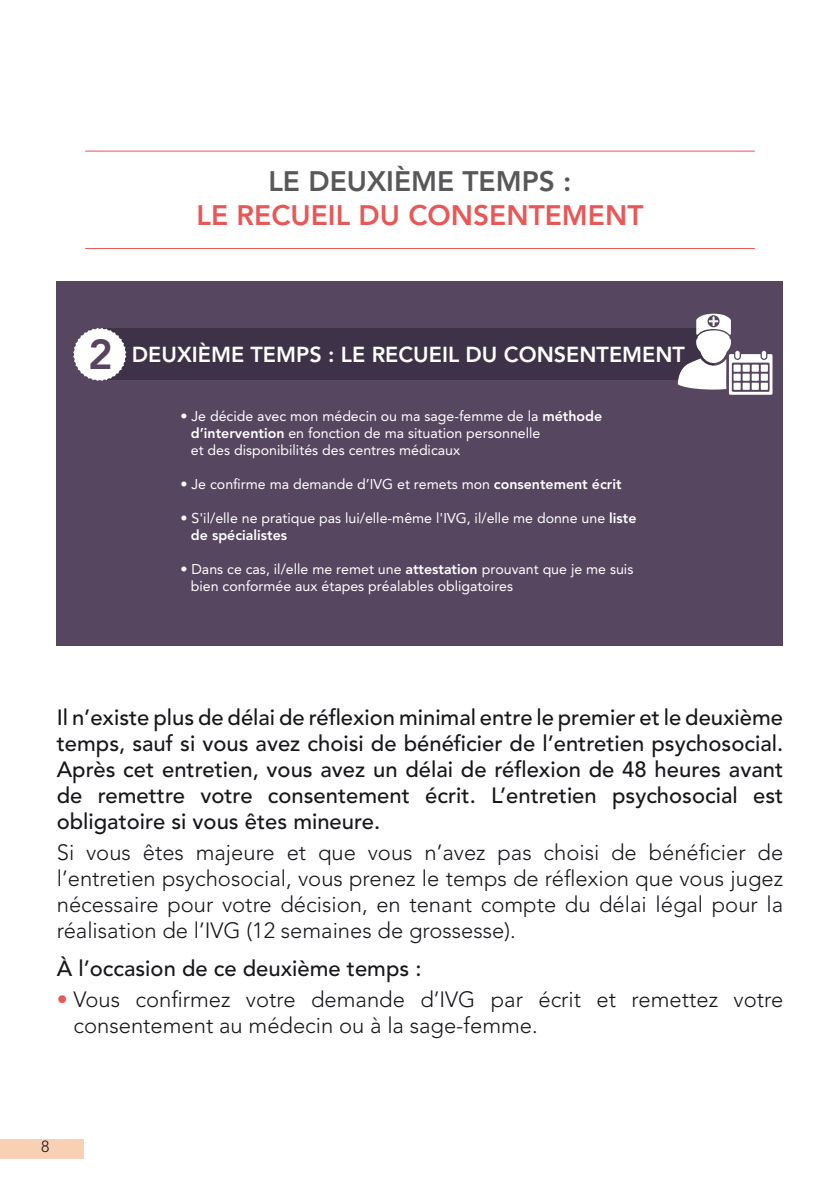
<style>
.page{position:relative;width:840px;height:1191px;background:#fff}
.page>*{position:absolute;margin:0;border:0;box-sizing:border-box;transform-origin:0 0}
.t1{font:800 28px "Avenir LT Std";color:#e85857}
.t2{font:800 28px "Avenir LT Std";color:#58585a}
.t3{font:300 22px/26px "Avenir LT Std";color:#1a171c;text-align:justify}
.t4{font:500 22px/26px "Avenir LT Std";color:#1a171c;text-align:justify}
.t5{font:800 21.6px "Avenir LT Std";color:#fff}
.t6{font:300 16px "Avenir LT Std";color:#1a171c}
.t7{font:14.2px/17px "Avenir LT Std";color:#fff}
.s1{font-size:41.6px;color:#574560}
.s2{font-weight:800}
.s3{color:#e85857}
</style>
<div class="page">
<div style="left:0;top:1139px;width:83px;height:20px;background:#fad0b4"></div>
<hr style="left:85px;top:151px;width:669px;height:1px;background:#e85857">
<hr style="left:85px;top:248px;width:669px;height:1px;background:#e85857">
<div style="left:57px;top:281px;width:725px;height:364px;background:#574660"></div>
<div style="left:102px;top:328px;width:611px;height:52px;background:#3d3247"></div>
<svg style="left:73px;top:328px;width:53px;height:53px"></svg>
<svg style="left:677px;top:314px;width:95px;height:81px"></svg>
<h1 class="t2" style="left:268px;top:166px;width:304px">LE DEUXIÈME TEMPS :</h1>
<h1 class="t1" style="left:196px;top:200px;width:448px">LE RECUEIL DU CONSENTEMENT</h1>
<h3 class="t5" style="left:88px;top:342px;width:598px"><span class="s1">2</span> DEUXIÈME TEMPS : LE RECUEIL DU CONSENTEMENT</h3>
<p class="t7" style="left:191px;top:408px;width:412px;text-indent:-10px">• Je décide avec mon médecin ou ma sage-femme de la <span class="s2">méthode d’intervention</span> en fonction de ma situation personnelle<br>et des disponibilités des centres médicaux</p>
<p class="t7" style="left:180px;top:476px;width:442px">• Je confirme ma demande d’IVG et remets mon <span class="s2">consentement écrit</span></p>
<p class="t7" style="left:191px;top:510px;width:447px;text-indent:-10px">• S'il/elle ne pratique pas lui/elle-même l'IVG, il/elle me donne une <span class="s2">liste de spécialistes</span></p>
<p class="t7" style="left:191px;top:561px;width:444px;text-indent:-10px">• Dans ce cas, il/elle me remet une <span class="s2">attestation</span> prouvant que je me suis bien conformée aux étapes préalables obligatoires</p>
<p class="t4" style="left:57px;top:705px;width:727px">Il n’existe plus de délai de réflexion minimal entre le premier et le deuxième temps, sauf si vous avez choisi de bénéficier de l’entretien psychosocial.<br>Après cet entretien, vous avez un délai de réflexion de 48 heures avant de remettre votre consentement écrit. L’entretien psychosocial est obligatoire si vous êtes mineure.</p>
<p class="t3" style="left:57px;top:840px;width:727px">Si vous êtes majeure et que vous n’avez pas choisi de bénéficier de l’entretien psychosocial, vous prenez le temps de rélexion que vous jugez nécessaire pour votre décision, en tenant compte du délai légal pour la réalisation de l’IVG (12 semaines de grossesse).</p>
<h2 class="t4" style="left:57px;top:956px;width:366px">À l’occasion de ce deuxième temps :</h2>
<h2 class="t3" style="left:73px;top:987px;width:710px;text-indent:-17px"><span class="s3">•</span> Vous confirmez votre demande d’IVG par écrit et remettez votre consentement au médecin ou à la sage-femme.</h2>
<p class="t6" style="left:41px;top:1137px;width:10px">8</p>
</div>
